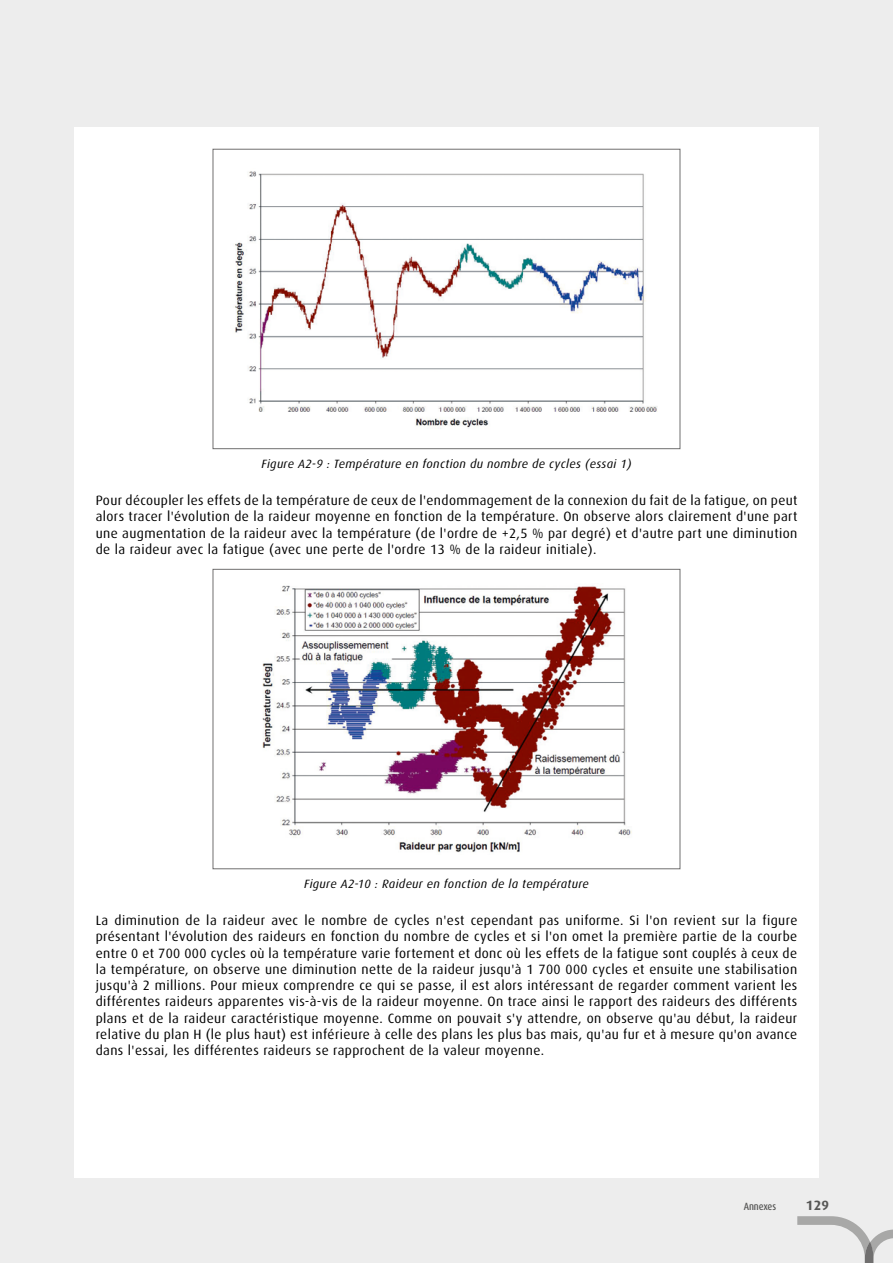
<style>
.page{position:relative;width:893px;height:1263px;background:#ededed}
.page>*{position:absolute;margin:0;border:0;box-sizing:border-box;transform-origin:0 0}
.t1{font:13.5px/16.2px "Dax OT";letter-spacing:.03em;color:#000;text-align:justify}
.t2{font:700 13.5px "Dax OT";color:#575756}
.t3{font:italic 12px "Dax OT";letter-spacing:.03em;color:#000}
.t4{font:500 condensed 10.5px "Dax OT";letter-spacing:-.01em;color:#575756}
</style>
<div class="page">
<div style="left:74px;top:128px;width:745px;height:1050px;background:#fff"></div>
<svg style="left:797px;top:1216px;width:96px;height:47px"></svg>
<img style="left:234px;top:171px;width:424px;height:258px">
<div style="left:213px;top:149px;width:467px;height:300px;border:1px solid #706f6f"></div>
<img style="left:262px;top:585px;width:370px;height:268px">
<div style="left:213px;top:569px;width:467px;height:300px;border:1px solid #706f6f"></div>
<p class="t3" style="left:261px;top:457px;width:372px">Figure A2-9 : Température en fonction du nombre de cycles (essai 1)</p>
<p class="t1" style="left:96px;top:492px;width:703px">Pour découpler les effets de la température de ceux de l'endommagement de la connexion du fait de la fatigue, on peut alors tracer l'évolution de la raideur moyenne en fonction de la température. On observe alors clairement d'une part une augmentation de la raideur avec la température (de l'ordre de +2,5 % par degré) et d'autre part une diminution de la raideur avec la fatigue (avec une perte de l'ordre 13 % de la raideur initiale).</p>
<p class="t3" style="left:304px;top:877px;width:286px">Figure A2-10 : Raideur en fonction de la température</p>
<p class="t1" style="left:96px;top:913px;width:703px">La diminution de la raideur avec le nombre de cycles n'est cependant pas uniforme. Si l'on revient sur la figure présentant l'évolution des raideurs en fonction du nombre de cycles et si l'on omet la première partie de la courbe entre 0 et 700 000 cycles où la température varie fortement et donc où les effets de la fatigue sont couplés à ceux de la température, on observe une diminution nette de la raideur jusqu'à 1 700 000 cycles et ensuite une stabilisation jusqu'à 2 millions. Pour mieux comprendre ce qui se passe, il est alors intéressant de regarder comment varient les différentes raideurs apparentes vis-à-vis de la raideur moyenne. On trace ainsi le rapport des raideurs des différents plans et de la raideur caractéristique moyenne. Comme on pouvait s'y attendre, on observe qu'au début, la raideur relative du plan H (le plus haut) est inférieure à celle des plans les plus bas mais, qu'au fur et à mesure qu'on avance dans l'essai, les différentes raideurs se rapprochent de la valeur moyenne.</p>
<p class="t4" style="left:744px;top:1199px;width:34px">Annexes</p>
<p class="t2" style="left:806px;top:1197px;width:25px">129</p>
</div>
